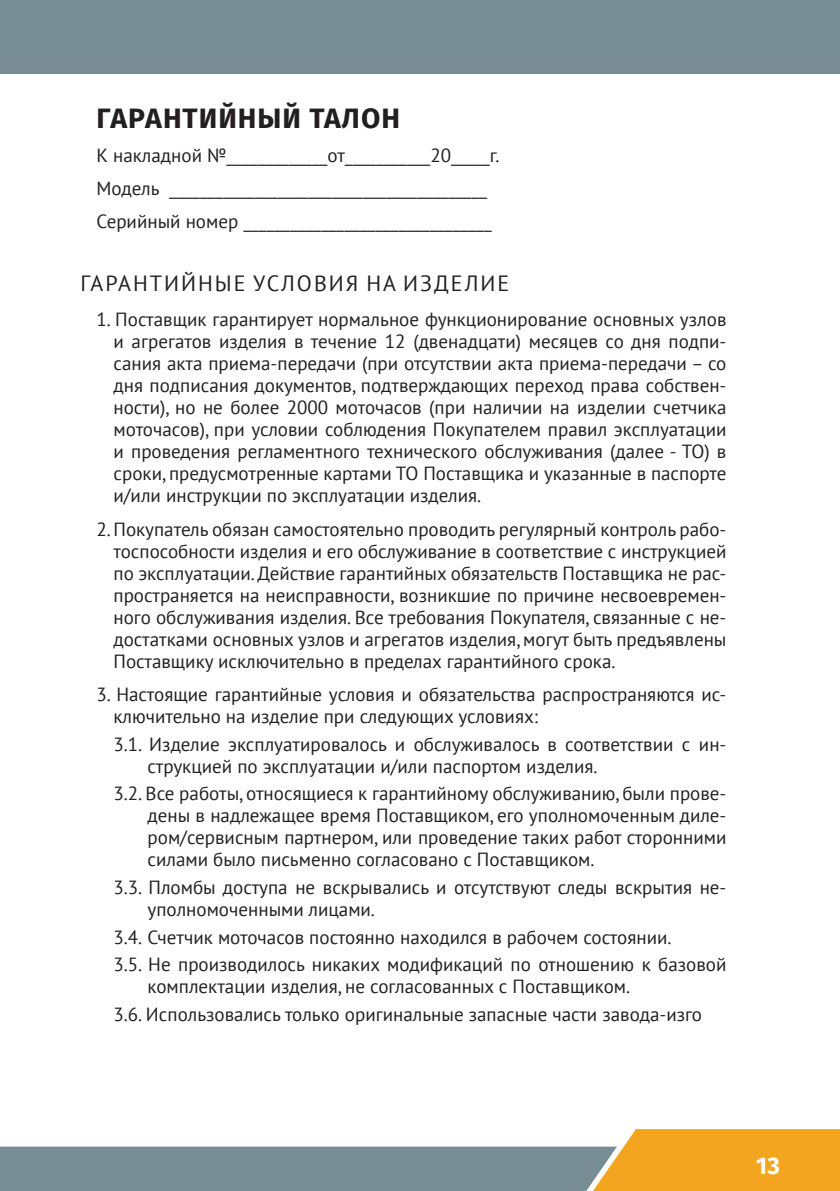
<style>
.page{position:relative;width:840px;height:1191px;background:#fff}
.page>*{position:absolute;margin:0;border:0;box-sizing:border-box;transform-origin:0 0}
.t1{font:700 28px "Fira Sans OT";letter-spacing:.035em;color:#231f20}
.t2{font:700 24px "Fira Sans OT";color:#fff}
.t3{font:22px "PT Sans";letter-spacing:.09em;color:#231f20}
.t4{font:19px/22px "PT Sans";color:#231f20}
</style>
<div class="page">
<div style="left:0;top:0;width:839px;height:74px;background:#788c94"></div>
<svg style="left:0;top:1129px;width:839px;height:62px"></svg>
<h1 class="t1" style="left:97px;top:99px;width:305px">ГАРАНТИЙНЫЙ ТАЛОН</h1>
<p class="t4" style="left:96px;top:138px;width:404px;line-height:33.4px">К накладной №_____________от___________20_____г.<br>Модель _________________________________________<br>Серийный номер ________________________________</p>
<p class="t3" style="left:80px;top:269px;width:430px">ГАРАНТИЙНЫЕ УСЛОВИЯ НА ИЗДЕЛИЕ</p>
<p class="t4" style="left:113px;top:308px;width:614px;text-align:justify;text-indent:-17px">1. Поставщик гарантирует нормальное функционирование основных узлов и агрегатов изделия в течение 12 (двенадцати) месяцев со дня подпи&shy;сания акта приема-передачи (при отсутствии акта приема-передачи – со дня подписания документов, подтверждающих переход права собствен&shy;ности), но не более 2000 моточасов (при наличии на изделии счетчика моточасов), при условии соблюдения Покупателем правил эксплуатации и проведения регламентного технического обслуживания (далее - ТО) в сроки, предусмотренные картами ТО Поставщика и указанные в паспорте и/или инструкции по эксплуатации изделия.</p>
<p class="t4" style="left:113px;top:517px;width:614px;text-align:justify;text-indent:-17px">2. Покупатель обязан самостоятельно проводить регулярный контроль рабо&shy;тоспособности изделия и его обслуживание в соответствие с инструкцией по эксплуатации. Действие гарантийных обязательств Поставщика не рас&shy;пространяется на неисправности, возникшие по причине несвоевремен&shy;ного обслуживания изделия. Все требования Покупателя, связанные с не&shy;достатками основных узлов и агрегатов изделия, могут быть предъявлены Поставщику исключительно в пределах гарантийного срока.</p>
<p class="t4" style="left:113px;top:683px;width:614px;text-indent:-17px">3. Настоящие гарантийные условия и обязательства распространяются ис&shy;ключительно на изделие при следующих условиях:</p>
<p class="t4" style="left:147px;top:732px;width:580px;text-indent:-34px">3.1. Изделие эксплуатировалось и обслуживалось в соответствии с ин&shy;струкцией по эксплуатации и/или паспортом изделия.</p>
<p class="t4" style="left:147px;top:782px;width:580px;text-align:justify;text-indent:-34px">3.2. Все работы, относящиеся к гарантийному обслуживанию, были прове&shy;дены в надлежащее время Поставщиком, его уполномоченным диле&shy;ром/сервисным партнером, или проведение таких работ сторонними силами было письменно согласовано с Поставщиком.</p>
<p class="t4" style="left:147px;top:876px;width:580px;text-indent:-34px">3.3. Пломбы доступа не вскрывались и отсутствуют следы вскрытия не&shy;уполномоченными лицами.</p>
<p class="t4" style="left:113px;top:922px;width:614px;line-height:27.6px">3.4. Счетчик моточасов постоянно находился в рабочем состоянии.<br>3.5. Не производилось никаких модификаций по отношению к базовой</p>
<p class="t4" style="left:113px;top:972px;width:589px;line-height:27.6px;text-indent:34px">комплектации изделия, не согласованных с Поставщиком.<br>3.6. Использовались только оригинальные запасные части завода-изго</p>
<p class="t2" style="left:755px;top:1148px;width:25px">13</p>
</div>
